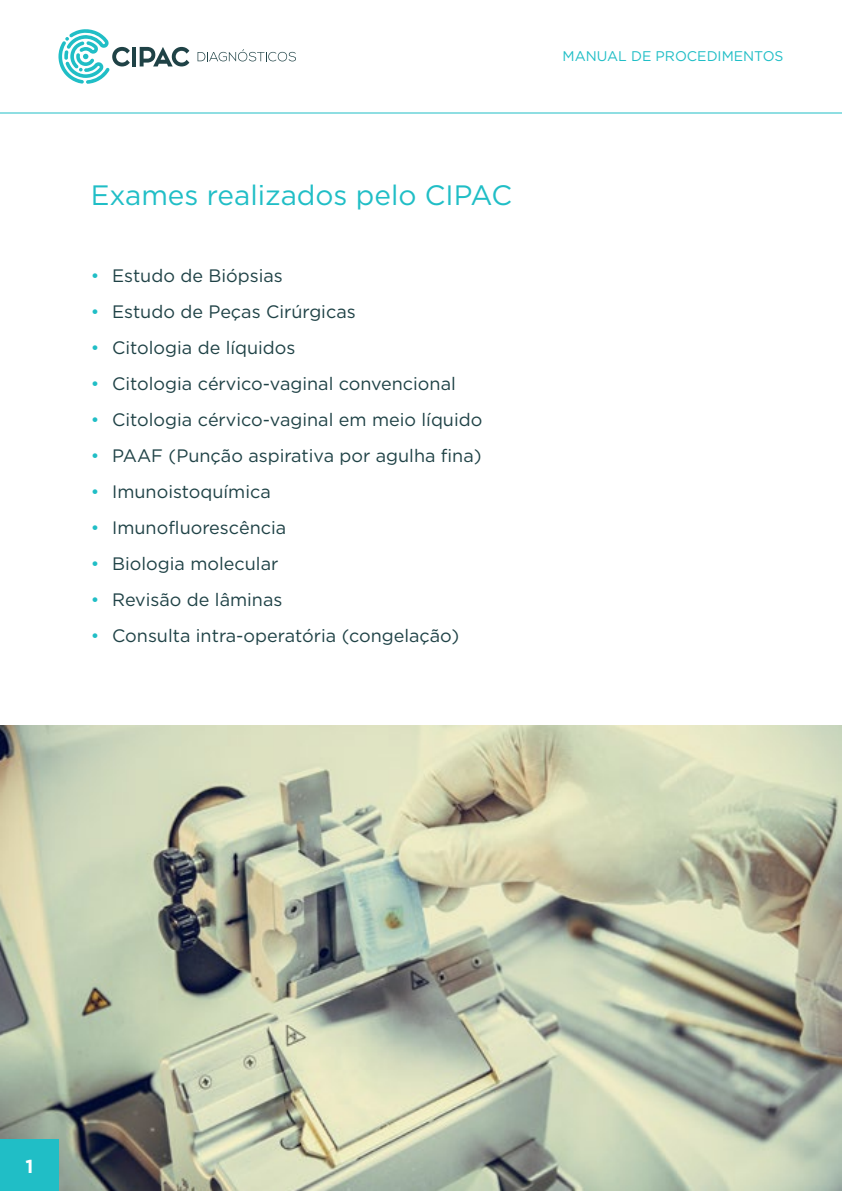
<style>
.page{position:relative;width:842px;height:1191px;background:#fff}
.page>*{position:absolute;margin:0;border:0;box-sizing:border-box;transform-origin:0 0}
.t1{font:28px "Gotham HTF";color:#20bec6}
.t2{font:700 18.8px "Gotham HTF";color:#fff}
.t3{font:18px "Gotham HTF";color:#1f4246}
.t4{font:14px "Gotham HTF";color:#20bec6}
.s1{color:#20bec6}
</style>
<div class="page">
<img style="left:0;top:726px;width:842px;height:465px">
<div style="left:0;top:1139px;width:58px;height:52px;background:#20bec6"></div>
<hr style="left:0;top:113px;width:842px;height:1px;background:#20bec6">
<svg style="left:58px;top:29px;width:72px;height:55px"></svg>
<hr style="left:132px;top:47px;width:4px;height:19px;background:#1f4246">
<svg style="left:140px;top:47px;width:49px;height:19px"></svg>
<svg style="left:198px;top:49px;width:98px;height:12px"></svg>
<h1 class="t1" style="left:91px;top:180px;width:423px">Exames realizados pelo CIPAC</h1>
<p class="t3" style="left:91px;top:265px;width:194px"><span class="s1">•</span> Estudo de Biópsias</p>
<p class="t3" style="left:91px;top:301px;width:266px"><span class="s1">•</span> Estudo de Peças Cirúrgicas</p>
<p class="t3" style="left:91px;top:337px;width:206px"><span class="s1">•</span> Citologia de líquidos</p>
<p class="t3" style="left:91px;top:373px;width:367px"><span class="s1">•</span> Citologia cérvico-vaginal convencional</p>
<p class="t3" style="left:91px;top:409px;width:393px"><span class="s1">•</span> Citologia cérvico-vaginal em meio líquido</p>
<p class="t3" style="left:91px;top:445px;width:392px"><span class="s1">•</span> PAAF (Punção aspirativa por agulha fina)</p>
<p class="t3" style="left:91px;top:481px;width:182px"><span class="s1">•</span> Imunoistoquímica</p>
<p class="t3" style="left:91px;top:517px;width:197px"><span class="s1">•</span> Imunofluorescência</p>
<p class="t3" style="left:91px;top:553px;width:189px"><span class="s1">•</span> Biologia molecular</p>
<p class="t3" style="left:91px;top:589px;width:193px"><span class="s1">•</span> Revisão de lâminas</p>
<p class="t3" style="left:91px;top:625px;width:370px"><span class="s1">•</span> Consulta intra-operatória (congelação)</p>
<p class="t4" style="left:563px;top:48px;width:222px">MANUAL DE PROCEDIMENTOS</p>
<p class="t2" style="left:25px;top:1155px;width:9px">1</p>
</div>
